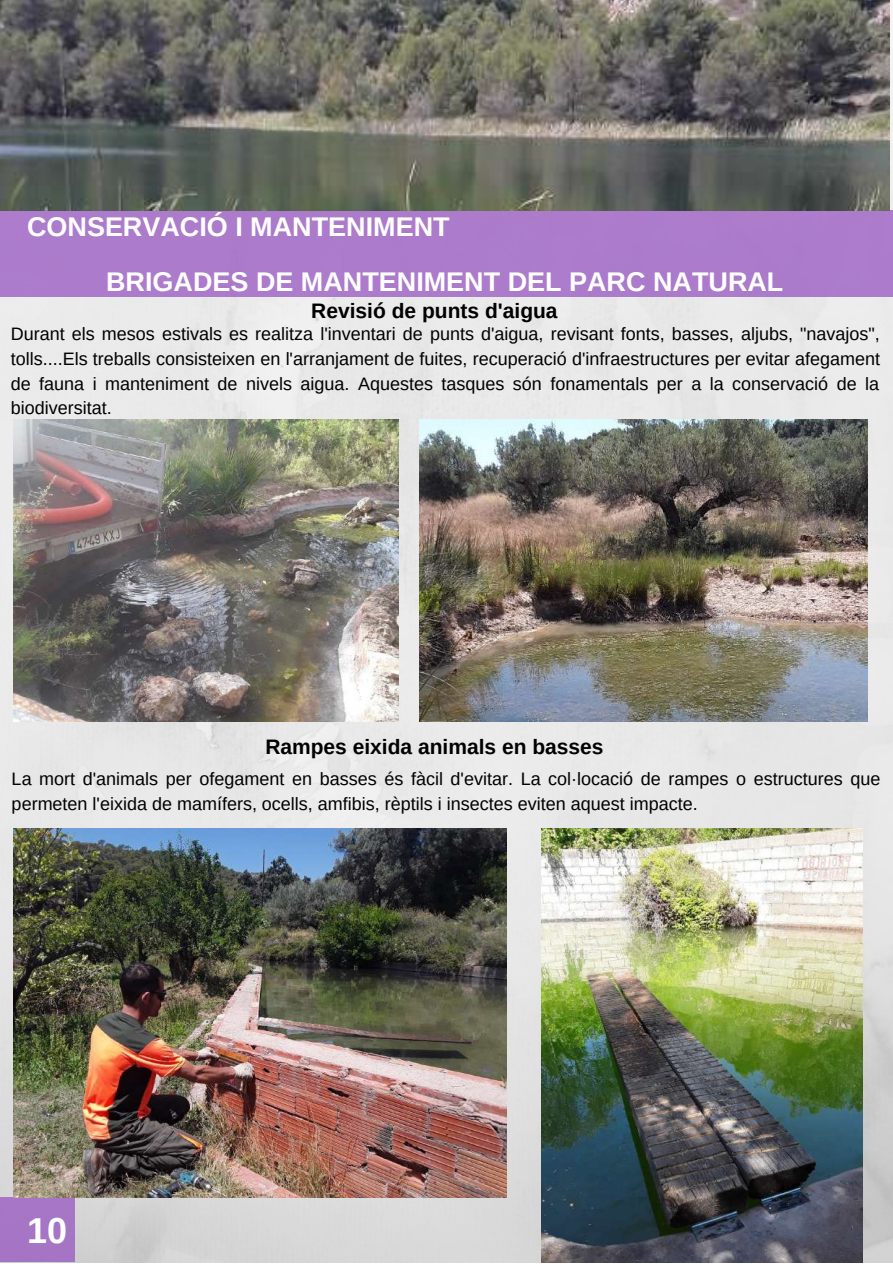
<style>
.page{position:relative;width:893px;height:1264px;background:#fff}
.page>*{position:absolute;margin:0;border:0;box-sizing:border-box;transform-origin:0 0}
.t1{font:700 36px "Arimo";color:#fff}
.t2{font:700 27px/54.6px "Arimo";color:#fff}
.t3{font:700 21px "Arimo";color:#000}
.t4{font:18px/24.8px "Arimo";color:#000;text-align:justify}
</style>
<div class="page">
<img style="left:0;top:0;width:892px;height:1262px">
<div style="left:0;top:1197px;width:74px;height:64px;background:#a675c5"></div>
<div style="left:0;top:211px;width:892px;height:86px;background:#ac7bcb"></div>
<img style="left:0;top:0;width:889px;height:210px">
<img style="left:13px;top:419px;width:385px;height:302px">
<img style="left:419px;top:419px;width:448px;height:302px">
<img style="left:13px;top:828px;width:493px;height:369px">
<img style="left:541px;top:828px;width:321px;height:434px">
<h2 class="t2" style="left:106px;top:199px;width:678px;text-indent:-79px">CONSERVACIÓ I MANTENIMENT<br>BRIGADES DE MANTENIMENT DEL PARC NATURAL</h2>
<p class="t3" style="left:311px;top:299px;width:248px">Revisió de punts d'aigua</p>
<p class="t4" style="left:11px;top:321px;width:870px">Durant els mesos estivals es realitza l'inventari de punts d'aigua, revisant fonts, basses, aljubs, "navajos", tolls....Els treballs consisteixen en l'arranjament de fuites, recuperació d'infraestructures per evitar afegament de fauna i manteniment de nivels aigua. Aquestes tasques són fonamentals per a la conservació de la biodiversitat.</p>
<p class="t3" style="left:265px;top:735px;width:340px">Rampes eixida animals en basses</p>
<p class="t4" style="left:12px;top:766px;width:870px">La mort d'animals per ofegament en basses és fàcil d'evitar. La col·locació de rampes o estructures que permeten l'eixida de mamífers, ocells, amfibis, rèptils i insectes eviten aquest impacte.</p>
<h1 class="t1" style="left:27px;top:1209px;width:41px">10</h1>
</div>
